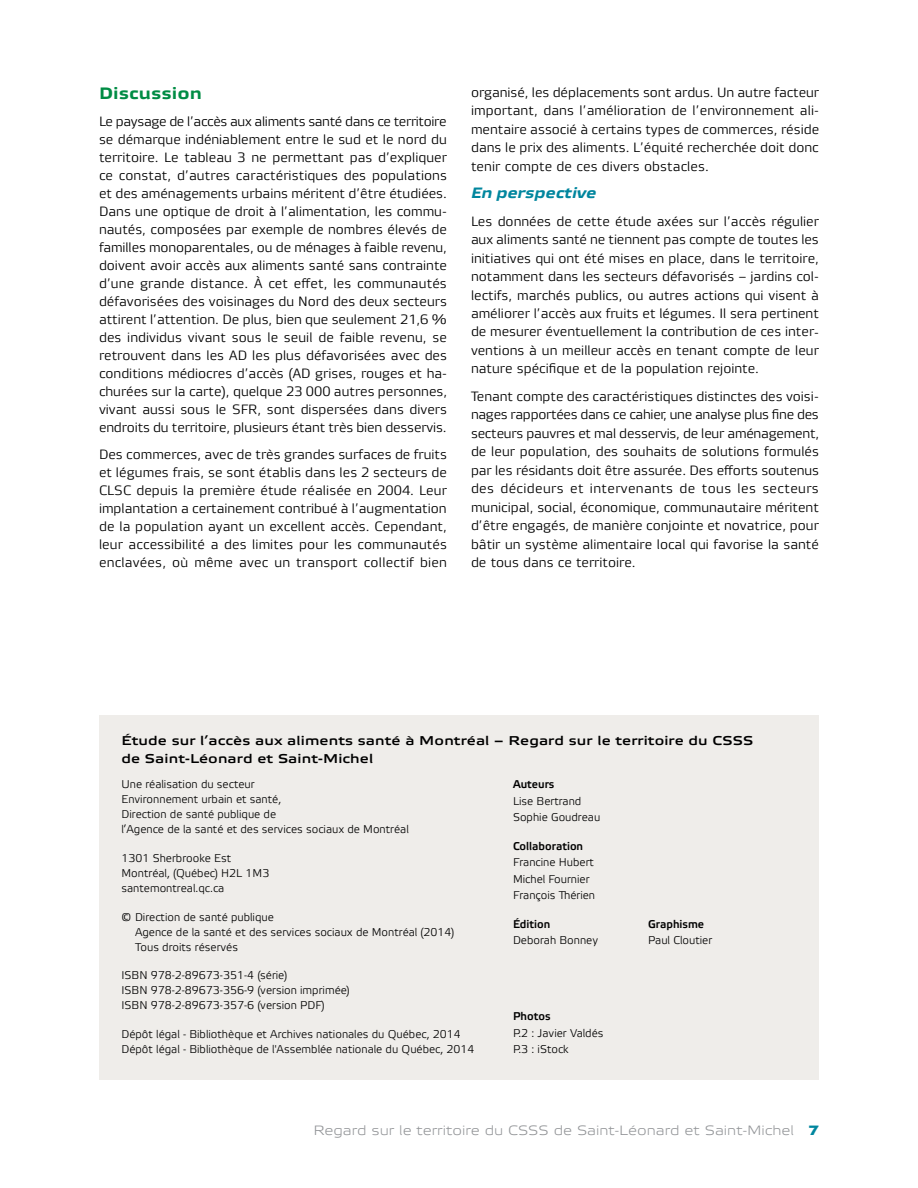
<style>
.page{position:relative;width:918px;height:1188px;background:#fff}
.page>*{position:absolute;margin:0;border:0;box-sizing:border-box;transform-origin:0 0}
.t1{font:700 16.5px "Vida 42 Pro";color:#008c44}
.t2{font:italic 700 15px "Vida 42 Pro";letter-spacing:-.01em;color:#00869e}
.t3{font:13.5px/18px "Vida 31 Pro";color:#000;text-align:justify;scale:1.1 1}
.t4{font:13.5px "Etelka Wide Light Pro";color:#939598}
.t5{font:12.75px/18px "Etelka Wide Medium Pro";letter-spacing:.01em;color:#000;scale:1.05 1}
.t6{font:11.25px/15px "Etelka Light Pro";color:#000}
.t7{font:700 11.25px "Etelka Light Pro";color:#000}
.s1{font-family:"Etelka Wide Medium Pro";font-weight:700;color:#00869e}
</style>
<div class="page">
<div style="left:99px;top:716px;width:720px;height:364px;background:#efedea"></div>
<p class="t1" style="left:99px;top:81px;width:104px">Discussion</p>
<p class="t3" style="left:99px;top:112px;width:318px">Le paysage de l’accès aux aliments santé dans ce territoire se démarque indéniablement entre le sud et le nord du territoire. Le tableau 3 ne permettant pas d’expliquer ce constat, d’autres caractéristiques des populations et des aménagements urbains méritent d’être étudiées.<br>Dans une optique de droit à l’alimentation, les commu&shy;nautés, composées par exemple de nombres élevés de familles monoparentales, ou de ménages à faible revenu, doivent avoir accès aux aliments santé sans contrainte d’une grande distance. À cet effet, les communautés défavorisées des voisinages du Nord des deux secteurs attirent l’attention. De plus, bien que seulement 21,6 % des individus vivant sous le seuil de faible revenu, se retrouvent dans les AD les plus défavorisées avec des conditions médiocres d’accès (AD grises, rouges et ha&shy;churées sur la carte), quelque 23 000 autres personnes, vivant aussi sous le SFR, sont dispersées dans divers endroits du territoire, plusieurs étant très bien desservis.</p>
<p class="t3" style="left:99px;top:445px;width:318px">Des commerces, avec de très grandes surfaces de fruits et légumes frais, se sont établis dans les 2 secteurs de CLSC depuis la première étude réalisée en 2004. Leur implantation a certainement contribué à l’augmentation de la population ayant un excellent accès. Cependant, leur accessibilité a des limites pour les communautés enclavées, où même avec un transport collectif bien</p>
<p class="t3" style="left:471px;top:83px;width:318px;line-height:18.5px">organisé, les déplacements sont ardus. Un autre facteur important, dans l’amélioration de l’environnement ali&shy;mentaire associé à certains types de commerces, réside dans le prix des aliments. L’équité recherchée doit donc tenir compte de ces divers obstacles.</p>
<p class="t2" style="left:471px;top:182px;width:127px">En perspective</p>
<p class="t3" style="left:471px;top:211px;width:318px;line-height:18.5px">Les données de cette étude axées sur l’accès régulier aux aliments santé ne tiennent pas compte de toutes les initiatives qui ont été mises en place, dans le territoire, notamment dans les secteurs défavorisés – jardins col&shy;lectifs, marchés publics, ou autres actions qui visent à améliorer l’accès aux fruits et légumes. Il sera pertinent de mesurer éventuellement la contribution de ces inter&shy;ventions à un meilleur accès en tenant compte de leur nature spécifique et de la population rejointe.</p>
<p class="t3" style="left:471px;top:387px;width:318px;line-height:18.5px">Tenant compte des caractéristiques distinctes des voisi&shy;nages rapportées dans ce cahier, une analyse plus fine des secteurs pauvres et mal desservis, de leur aménagement, de leur population, des souhaits de solutions formulés par les résidants doit être assurée. Des efforts soutenus des décideurs et intervenants de tous les secteurs municipal, social, économique, communautaire méritent d’être engagés, de manière conjointe et novatrice, pour bâtir un système alimentaire local qui favorise la santé de tous dans ce territoire.</p>
<p class="t5" style="left:122px;top:732px;width:603px">Étude sur l’accès aux aliments santé à Montréal – Regard sur le territoire du CSSS de Saint-Léonard et Saint-Michel</p>
<p class="t7" style="left:513px;top:778px;width:43px">Auteurs</p>
<p class="t6" style="left:513px;top:793px;width:89px;line-height:16.5px">Lise Bertrand<br>Sophie Goudreau</p>
<p class="t7" style="left:513px;top:840px;width:72px">Collaboration</p>
<p class="t6" style="left:513px;top:855px;width:84px;line-height:16.5px">Francine Hubert<br>Michel Fournier<br>François Thérien</p>
<p class="t7" style="left:513px;top:918px;width:39px">Édition</p>
<p class="t6" style="left:513px;top:933px;width:87px">Deborah Bonney</p>
<p class="t6" style="left:122px;top:777px;width:289px">Une réalisation du secteur<br>Environnement urbain et santé,<br>Direction de santé publique de<br>l’Agence de la santé et des services sociaux de Montréal</p>
<p class="t6" style="left:122px;top:851px;width:149px">1301 Sherbrooke Est<br>Montréal, (Québec) H2L 1M3 santemontreal.qc.ca</p>
<p class="t6" style="left:135px;top:910px;width:321px;text-indent:-14px">© Direction de santé publique<br>Agence de la santé et des services sociaux de Montréal (2014)<br>Tous droits réservés</p>
<p class="t6" style="left:122px;top:969px;width:230px">ISBN 978-2-89673-351-4 (série)<br>ISBN 978-2-89673-356-9 (version imprimée)<br>ISBN 978-2-89673-357-6 (version PDF)</p>
<p class="t6" style="left:122px;top:1027px;width:355px">Dépôt légal - Bibliothèque et Archives nationales du Québec, 2014<br>Dépôt légal - Bibliothèque de l'Assemblée nationale du Québec, 2014</p>
<p class="t7" style="left:648px;top:918px;width:58px">Graphisme</p>
<p class="t6" style="left:648px;top:933px;width:66px">Paul Cloutier</p>
<p class="t7" style="left:513px;top:1010px;width:39px">Photos</p>
<p class="t6" style="left:513px;top:1025px;width:92px;line-height:16.5px">P.2 : Javier Valdés<br>P.3 : iStock</p>
<p class="t4" style="left:313px;top:1123px;width:507px">Regard sur le territoire du CSSS de Saint-Léonard et Saint-Michel <span class="s1">7</span></p>
</div>
